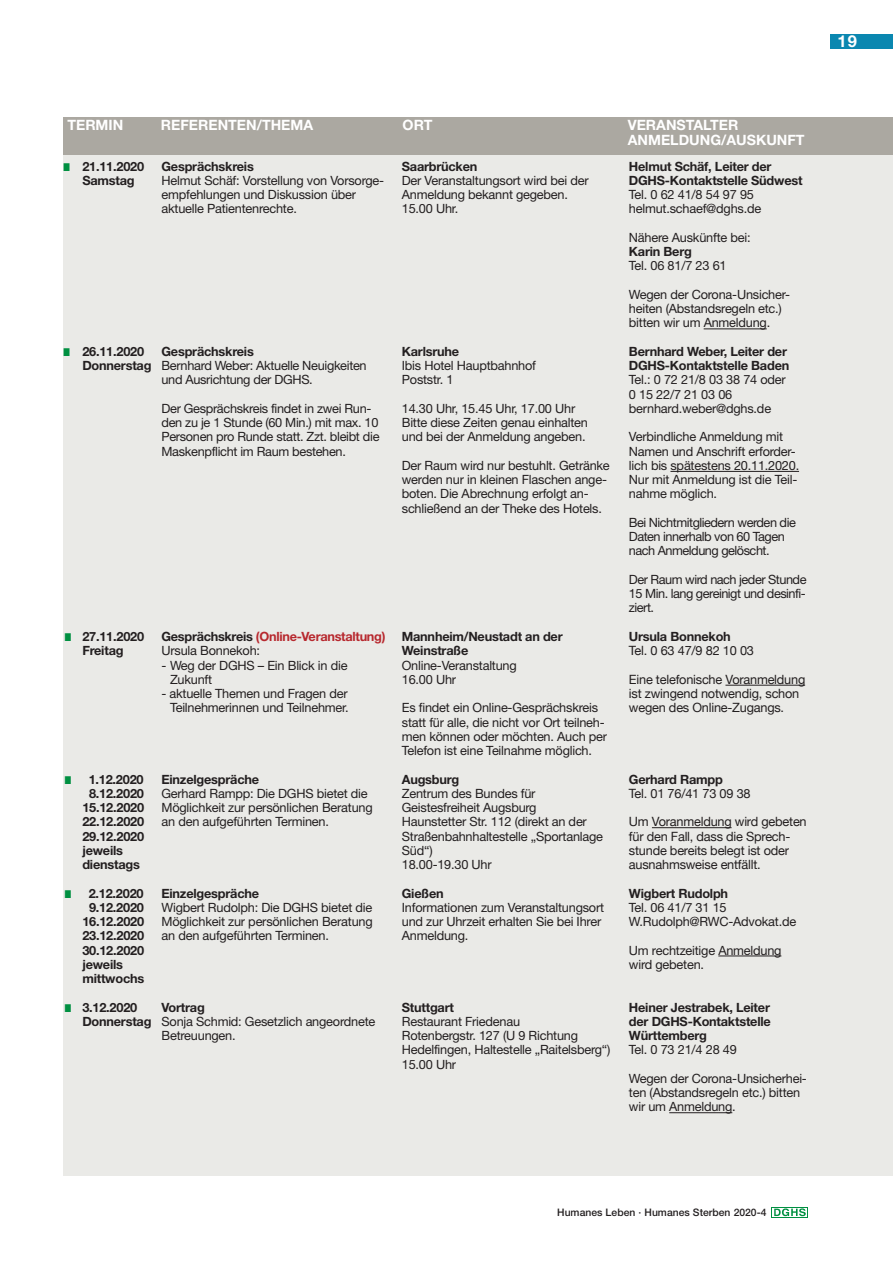
<style>
.page{position:relative;width:893px;height:1263px;background:#fff}
.page>*{position:absolute;margin:0;border:0;box-sizing:border-box;transform-origin:0 0}
.t1{font:700 16.5px "Helvetica Neue";color:#fff}
.t2{font:700 14.25px "Helvetica Neue";color:#fff}
.t3{font:12.75px/14.2px "Helvetica Neue";letter-spacing:-.015em;color:#231f20}
.t4{font:700 12.75px/14.2px "Helvetica Neue";letter-spacing:-.015em;color:#231f20}
.t5{font:12.75px/14.2px "Helvetica Neue";letter-spacing:-.015em;color:#231f20}
.t6{font:12.75px/14.2px "Helvetica Neue";letter-spacing:-.04em;color:#231f20}
.t7{font:700 12.75px "Helvetica Neue";letter-spacing:-.02em;color:#b7282e}
.t8{font:500 10.35px "Helvetica Neue";color:#231f20}
.s1{color:#009041}
.s2{font-weight:400}
.s3{color:#231f20}
</style>
<div class="page">
<div style="left:64px;top:133px;width:829px;height:1043px;background:#eaeae7"></div>
<hr style="left:704px;top:329px;width:63px;height:1px;background:#231f20">
<hr style="left:670px;top:471px;width:129px;height:1px;background:#231f20">
<hr style="left:725px;top:685px;width:80px;height:1px;background:#231f20">
<hr style="left:652px;top:827px;width:80px;height:1px;background:#231f20">
<hr style="left:718px;top:956px;width:63px;height:1px;background:#231f20">
<hr style="left:669px;top:1112px;width:63px;height:1px;background:#231f20">
<div style="left:64px;top:118px;width:829px;height:37px;background:#aba8a1"></div>
<div style="left:830px;top:34px;width:63px;height:15px;background:#0a87b0"></div>
<svg style="left:772px;top:1207px;width:36px;height:11px"></svg>
<p class="t2" style="left:67px;top:120px;width:57px">TERMIN</p>
<p class="t2" style="left:161px;top:120px;width:154px">REFERENTEN/THEMA</p>
<p class="t2" style="left:403px;top:120px;width:31px">ORT</p>
<p class="t2" style="left:628px;top:120px;width:112px">VERANSTALTER</p>
<p class="t2" style="left:628px;top:135px;width:178px">ANMELDUNG/AUSKUNFT</p>
<p class="t4" style="left:63px;top:160px;width:82px"><span class="s1">■</span> 21.11.2020</p>
<p class="t4" style="left:82px;top:174px;width:54px">Samstag</p>
<p class="t4" style="left:162px;top:160px;width:94px">Gesprächskreis</p>
<p class="t3" style="left:162px;top:175px;width:224px">Helmut Schäf: Vorstellung von Vorsorge&shy;empfehlungen und Diskussion über</p>
<p class="t3" style="left:162px;top:203px;width:137px">aktuelle Patientenrechte.</p>
<p class="t4" style="left:402px;top:160px;width:77px">Saarbrücken</p>
<p class="t3" style="left:402px;top:175px;width:188px">Der Veranstaltungsort wird bei der<br>Anmeldung bekannt gegeben.</p>
<p class="t3" style="left:402px;top:203px;width:58px">15.00 Uhr.</p>
<p class="t4" style="left:629px;top:160px;width:175px">Helmut Schäf, Leiter der<br>DGHS-Kontaktstelle Südwest</p>
<p class="t3" style="left:629px;top:189px;width:127px">Tel. 0 62 41/8 54 97 95</p>
<p class="t3" style="left:629px;top:203px;width:134px">helmut.schaef@dghs.de</p>
<p class="t3" style="left:629px;top:232px;width:123px">Nähere Auskünfte bei:</p>
<p class="t4" style="left:629px;top:246px;width:65px">Karin Berg</p>
<p class="t3" style="left:629px;top:260px;width:99px">Tel. 06 81/7 23 61</p>
<p class="t3" style="left:629px;top:289px;width:163px">Wegen der Corona-Unsicher&shy;heiten (Abstandsregeln etc.)</p>
<p class="t3" style="left:629px;top:317px;width:143px">bitten wir um Anmeldung.</p>
<p class="t4" style="left:629px;top:345px;width:162px">Bernhard Weber, Leiter der<br>DGHS-Kontaktstelle Baden<br><span class="s2">Tel.: 0 72 21/8 03 38 74 oder<br>0 15 22/7 21 03 06</span></p>
<p class="t3" style="left:629px;top:403px;width:144px">bernhard.weber@dghs.de</p>
<p class="t3" style="left:629px;top:431px;width:156px">Verbindliche Anmeldung mit</p>
<p class="t3" style="left:629px;top:445px;width:172px">Namen und Anschrift erforder&shy;lich bis spätestens 20.11.2020.<br>Nur mit Anmeldung ist die Teil&shy;nahme möglich.</p>
<p class="t6" style="left:629px;top:517px;width:168px">Bei Nichtmitgliedern werden die<br>Daten innerhalb von 60 Tagen nach Anmeldung gelöscht.</p>
<p class="t3" style="left:629px;top:574px;width:179px;text-align:justify">Der Raum wird nach jeder Stunde 15 Min. lang gereinigt und desinfi&shy;ziert.</p>
<p class="t4" style="left:629px;top:630px;width:103px">Ursula Bonnekoh</p>
<p class="t5" style="left:629px;top:643px;width:127px">Tel. 0 63 47/9 82 10 03</p>
<p class="t5" style="left:629px;top:672px;width:178px">Eine telefonische Voranmeldung</p>
<p class="t5" style="left:629px;top:686px;width:172px">ist zwingend notwendig, schon wegen des Online-Zugangs.</p>
<p class="t4" style="left:162px;top:345px;width:94px">Gesprächskreis</p>
<p class="t3" style="left:162px;top:360px;width:207px">Bernhard Weber: Aktuelle Neuigkeiten und Ausrichtung der DGHS.</p>
<p class="t3" style="left:162px;top:403px;width:219px">Der Gesprächskreis findet in zwei Run&shy;den zu je 1 Stunde (60 Min.) mit max. 10<br>Personen pro Runde statt. Zzt. bleibt die Maskenpflicht im Raum bestehen.</p>
<p class="t4" style="left:63px;top:345px;width:82px"><span class="s1">■</span> 26.11.2020</p>
<p class="t4" style="left:82px;top:360px;width:71px">Donnerstag</p>
<p class="t4" style="left:402px;top:345px;width:59px">Karlsruhe</p>
<p class="t3" style="left:402px;top:360px;width:136px">Ibis Hotel Hauptbahnhof</p>
<p class="t3" style="left:402px;top:374px;width:53px">Poststr. 1</p>
<p class="t3" style="left:402px;top:403px;width:175px">14.30 Uhr, 15.45 Uhr, 17.00 Uhr</p>
<p class="t3" style="left:402px;top:417px;width:188px">Bitte diese Zeiten genau einhalten und bei der Anmeldung angeben.</p>
<p class="t3" style="left:402px;top:460px;width:209px">Der Raum wird nur bestuhlt. Getränke werden nur in kleinen Flaschen ange&shy;boten. Die Abrechnung erfolgt an&shy;schließend an der Theke des Hotels.</p>
<p class="t7" style="left:162px;top:632px;width:225px"><span class="s3">Gesprächskreis</span> (Online-Veranstaltung)</p>
<p class="t3" style="left:162px;top:645px;width:100px">Ursula Bonnekoh:</p>
<p class="t3" style="left:170px;top:659px;width:179px;text-indent:-9px">- Weg der DGHS – Ein Blick in die<br>Zukunft</p>
<p class="t3" style="left:162px;top:688px;width:189px;text-align:right">- aktuelle Themen und Fragen der<br>Teilnehmerinnen und Teilnehmer.</p>
<p class="t4" style="left:402px;top:630px;width:162px">Mannheim/Neustadt an der<br>Weinstraße</p>
<p class="t3" style="left:402px;top:659px;width:116px">Online-Veranstaltung</p>
<p class="t3" style="left:402px;top:673px;width:56px">16.00 Uhr</p>
<p class="t3" style="left:402px;top:702px;width:207px">Es findet ein Online-Gesprächskreis statt für alle, die nicht vor Ort teilneh&shy;men können oder möchten. Auch per Telefon ist eine Teilnahme möglich.</p>
<p class="t4" style="left:402px;top:773px;width:59px">Augsburg</p>
<p class="t3" style="left:402px;top:787px;width:135px">Zentrum des Bundes für</p>
<p class="t3" style="left:402px;top:802px;width:136px">Geistesfreiheit Augsburg</p>
<p class="t3" style="left:402px;top:816px;width:203px">Haunstetter Str. 112 (direkt an der<br>Straßenbahnhaltestelle „Sportanlage<br>Süd“)</p>
<p class="t3" style="left:402px;top:859px;width:91px">18.00-19.30 Uhr</p>
<p class="t4" style="left:402px;top:887px;width:43px">Gießen</p>
<p class="t3" style="left:402px;top:901px;width:204px">Informationen zum Veranstaltungsort und zur Uhrzeit erhalten Sie bei Ihrer<br>Anmeldung.</p>
<p class="t4" style="left:65px;top:630px;width:81px"><span class="s1">■</span> 27.11.2020</p>
<p class="t4" style="left:82px;top:645px;width:43px">Freitag</p>
<p class="t4" style="left:629px;top:773px;width:96px">Gerhard Rampp</p>
<p class="t5" style="left:629px;top:786px;width:123px">Tel. 01 76/41 73 09 38</p>
<p class="t5" style="left:629px;top:814px;width:179px">Um Voranmeldung wird gebeten für den Fall, dass die Sprech&shy;stunde bereits belegt ist oder ausnahmsweise entfällt.</p>
<p class="t4" style="left:629px;top:887px;width:101px">Wigbert Rudolph</p>
<p class="t3" style="left:629px;top:901px;width:99px">Tel. 06 41/7 31 15</p>
<p class="t3" style="left:629px;top:916px;width:169px">W.Rudolph@RWC-Advokat.de</p>
<p class="t3" style="left:629px;top:944px;width:154px">Um rechtzeitige Anmeldung</p>
<p class="t3" style="left:629px;top:958px;width:77px">wird gebeten.</p>
<p class="t4" style="left:629px;top:1001px;width:143px">Heiner Jestrabek, Leiter</p>
<p class="t4" style="left:629px;top:1015px;width:143px">der DGHS-Kontaktstelle</p>
<p class="t4" style="left:629px;top:1029px;width:80px">Württemberg</p>
<p class="t3" style="left:629px;top:1044px;width:109px">Tel. 0 73 21/4 28 49</p>
<p class="t3" style="left:629px;top:1072px;width:179px">Wegen der Corona-Unsicherhei&shy;ten (Abstandsregeln etc.) bitten wir um Anmeldung.</p>
<p class="t4" style="left:65px;top:773px;width:80px"><span class="s1">■</span> 1.12.2020</p>
<p class="t4" style="left:89px;top:787px;width:57px">8.12.2020</p>
<p class="t4" style="left:82px;top:801px;width:63px">15.12.2020</p>
<p class="t4" style="left:82px;top:816px;width:63px">22.12.2020</p>
<p class="t4" style="left:82px;top:830px;width:63px">29.12.2020</p>
<p class="t4" style="left:82px;top:844px;width:59px">jeweils dienstags</p>
<p class="t4" style="left:65px;top:887px;width:80px"><span class="s1">■</span> 2.12.2020</p>
<p class="t4" style="left:89px;top:901px;width:57px">9.12.2020</p>
<p class="t4" style="left:82px;top:915px;width:63px">16.12.2020</p>
<p class="t4" style="left:82px;top:930px;width:63px">23.12.2020</p>
<p class="t4" style="left:82px;top:944px;width:63px">30.12.2020</p>
<p class="t4" style="left:82px;top:958px;width:64px">jeweils mittwochs</p>
<p class="t4" style="left:65px;top:1001px;width:74px"><span class="s1">■</span> 3.12.2020</p>
<p class="t4" style="left:82px;top:1015px;width:71px">Donnerstag</p>
<p class="t4" style="left:162px;top:773px;width:99px">Einzelgespräche</p>
<p class="t3" style="left:162px;top:787px;width:213px">Gerhard Rampp: Die DGHS bietet die<br>Möglichkeit zur persönlichen Beratung an den aufgeführten Terminen.</p>
<p class="t4" style="left:162px;top:887px;width:99px">Einzelgespräche</p>
<p class="t3" style="left:162px;top:901px;width:213px;text-align:justify">Wigbert Rudolph: Die DGHS bietet die Möglichkeit zur persönlichen Beratung an den aufgeführten Terminen.</p>
<p class="t4" style="left:402px;top:1001px;width:54px">Stuttgart</p>
<p class="t3" style="left:402px;top:1015px;width:120px">Restaurant Friedenau</p>
<p class="t3" style="left:402px;top:1030px;width:178px">Rotenbergstr. 127 (U 9 Richtung</p>
<p class="t3" style="left:402px;top:1044px;width:210px">Hedelfingen, Haltestelle „Raitelsberg“)</p>
<p class="t3" style="left:402px;top:1058px;width:56px">15.00 Uhr</p>
<p class="t4" style="left:162px;top:1001px;width:45px">Vortrag</p>
<p class="t3" style="left:162px;top:1015px;width:215px">Sonja Schmid: Gesetzlich angeordnete<br>Betreuungen.</p>
<p class="t1" style="left:838px;top:35px;width:21px">19</p>
<p class="t8" style="left:557px;top:1209px;width:211px">Humanes Leben · Humanes Sterben 2020-4</p>
</div>
